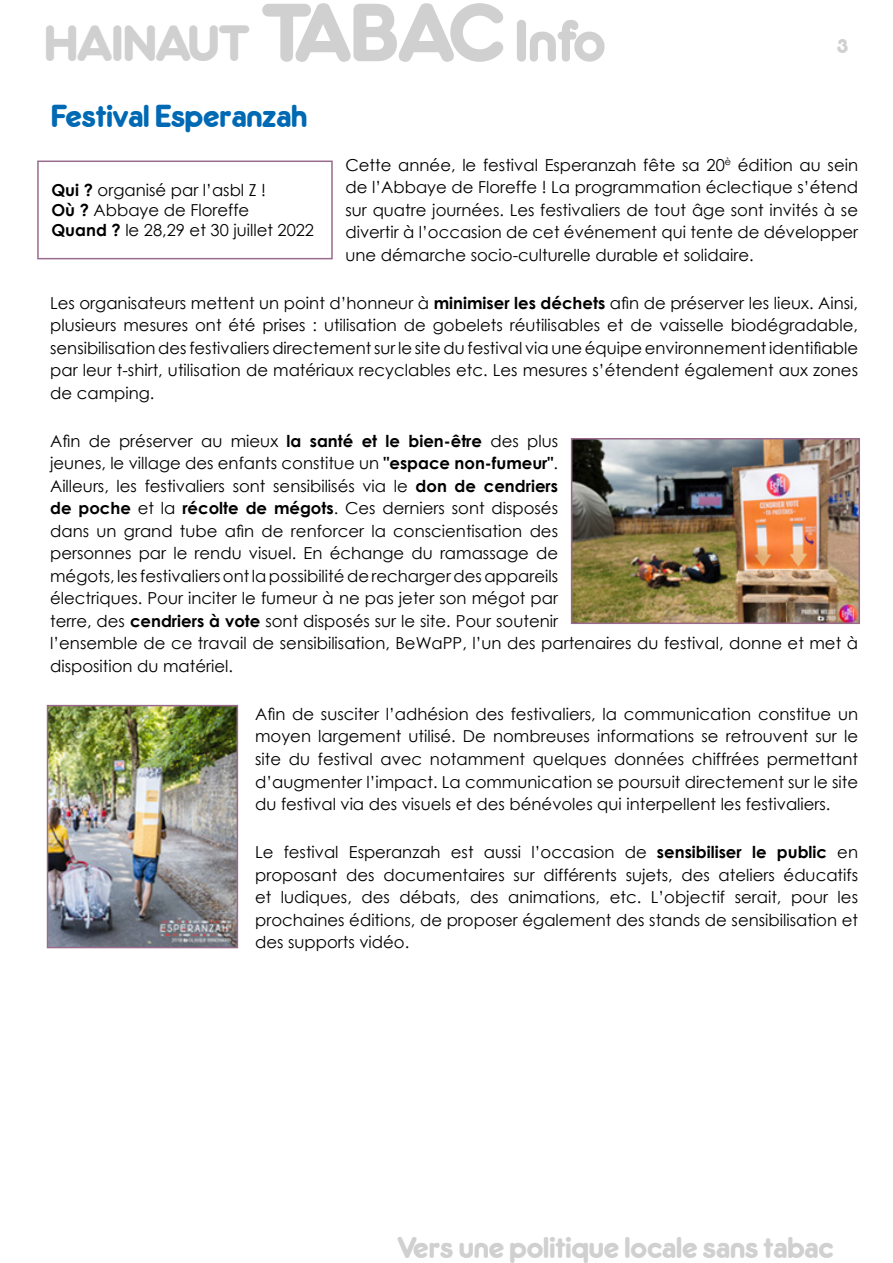
<style>
.page{position:relative;width:893px;height:1263px;background:#fff}
.page>*{position:absolute;margin:0;border:0;box-sizing:border-box;transform-origin:0 0}
.t1{font:45.6px "Allgemeine";color:#d0d0d0}
.t2{font:28.5px "Allgemeine";color:#0069b4}
.t3{font:27px "Allgemeine";color:#d0d0d0}
.t4{font:18px "Allgemeine";color:#d0d0d0}
.t5{font:16.5px/22.5px "Century Gothic";color:#000;text-align:justify}
.s1{font-size:73.65px}
.s2{font-size:52.65px}
.s3{font-weight:700}
</style>
<div class="page">
<div style="left:37px;top:161px;width:296px;height:98px;border:2px solid #9a6a8c"></div>
<img style="left:574px;top:441px;width:283px;height:180px">
<div style="left:571px;top:438px;width:289px;height:186px;border:2px solid #9a6a8c"></div>
<img style="left:50px;top:708px;width:185px;height:237px">
<div style="left:47px;top:705px;width:191px;height:243px;border:2px solid #9a6a8c"></div>
<h1 class="t1" style="left:43px;top:10px;width:562px">HAINAUT <span class="s1">TABAC</span> <span class="s2">Info</span></h1>
<h1 class="t2" style="left:50px;top:95px;width:257px">Festival Esperanzah</h1>
<p class="t4" style="left:834px;top:32px;width:16px">3</p>
<p class="t5" style="left:345px;top:153px;width:514px">Cette année, le festival Esperanzah fête sa 20<sup>è</sup> édition au sein</p>
<p class="t5" style="left:51px;top:179px;width:216px"><span class="s3">Qui ?</span> organisé par l’asbl Z !</p>
<p class="t5" style="left:345px;top:176px;width:514px">de l’Abbaye de Floreffe ! La programmation éclectique s’étend</p>
<p class="t5" style="left:51px;top:199px;width:199px"><span class="s3">Où ?</span> Abbaye de Floreffe</p>
<p class="t5" style="left:345px;top:198px;width:514px">sur quatre journées. Les festivaliers de tout âge sont invités à se</p>
<p class="t5" style="left:51px;top:218px;width:264px"><span class="s3">Quand ?</span> le 28,29 et 30 juillet 2022</p>
<p class="t5" style="left:345px;top:221px;width:514px">divertir à l’occasion de cet événement qui tente de développer une démarche socio-culturelle durable et solidaire.</p>
<p class="t5" style="left:50px;top:291px;width:809px">Les organisateurs mettent un point d’honneur à <span class="s3">minimiser les déchets</span> afin de préserver les lieux. Ainsi, plusieurs mesures ont été prises : utilisation de gobelets réutilisables et de vaisselle biodégradable, sensibilisation des festivaliers directement sur le site du festival via une équipe environnement identifiable par leur t-shirt, utilisation de matériaux recyclables etc. Les mesures s’étendent également aux zones de camping.</p>
<p class="t5" style="left:50px;top:429px;width:809px;text-align:left">Afin de préserver au mieux <span class="s3">la santé et le bien-être</span> des plus<br>jeunes, le village des enfants constitue un <span class="s3">"espace non-fumeur"</span>.<br>Ailleurs, les festivaliers sont sensibilisés via le <span class="s3">don de cendriers<br>de poche</span> et la <span class="s3">récolte de mégots</span>. Ces derniers sont disposés<br>dans un grand tube afin de renforcer la conscientisation des<br>personnes par le rendu visuel. En échange du ramassage de<br>mégots, les festivaliers ont la possibilité de recharger des appareils<br>électriques. Pour inciter le fumeur à ne pas jeter son mégot par<br>terre, des <span class="s3">cendriers à vote</span> sont disposés sur le site. Pour soutenir<br>l’ensemble de ce travail de sensibilisation, BeWaPP, l’un des partenaires du festival, donne et met à disposition du matériel.</p>
<p class="t5" style="left:255px;top:702px;width:604px">Afin de susciter l’adhésion des festivaliers, la communication constitue un moyen largement utilisé. De nombreuses informations se retrouvent sur le site du festival avec notamment quelques données chiffrées permettant d’augmenter l’impact. La communication se poursuit directement sur le site du festival via des visuels et des bénévoles qui interpellent les festivaliers.</p>
<p class="t5" style="left:255px;top:840px;width:604px">Le festival Esperanzah est aussi l’occasion de <span class="s3">sensibiliser le public</span> en proposant des documentaires sur différents sujets, des ateliers éducatifs et ludiques, des débats, des animations, etc. L’objectif serait, pour les prochaines éditions, de proposer également des stands de sensibilisation et des supports vidéo.</p>
<h3 class="t3" style="left:396px;top:1227px;width:438px">Vers une politique locale sans tabac</h3>
</div>
